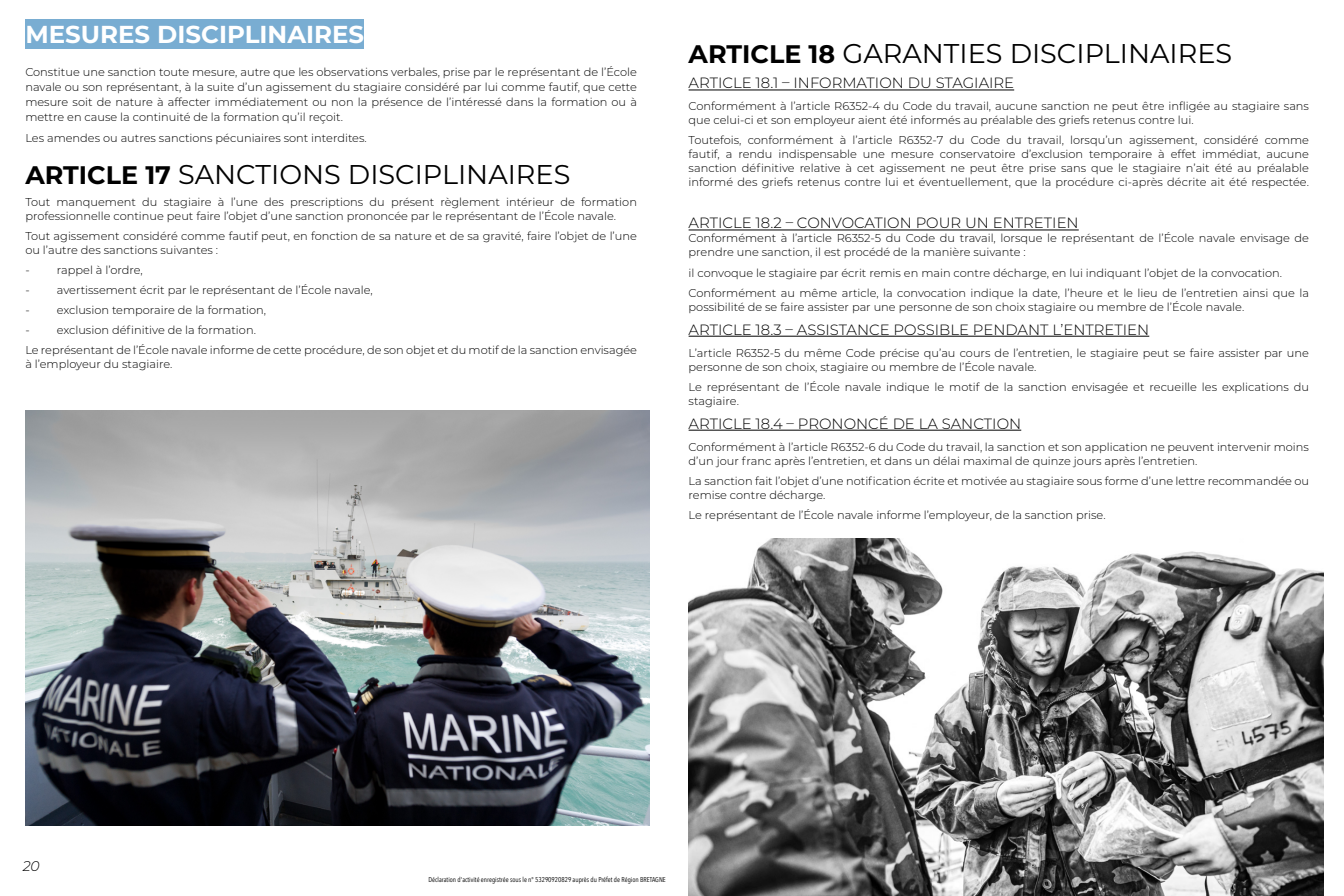
<style>
.page{position:relative;width:1344px;height:896px;background:#fff}
.page>*{position:absolute;margin:0;border:0;box-sizing:border-box;transform-origin:0 0}
.Headline_-_regular{font:27.12px "Montserrat";color:#000}
.Headline_-_regular-2{font:700 24.5px "Montserrat";color:#fff}
.txt_courant{font:300 14.88px "Montserrat";color:#000}
.Headline_-_regular-3{font:300 14.88px "Montserrat";color:#000}
.t1{font:italic 300 14px "Montserrat";color:#000}
.txt_courant-2{font:300 11.38px/14px "Montserrat";color:#000}
.t2{font:7px "Avenir Next Condensed";color:#000}
.s1{font-weight:700;font-size:25.38px}
</style>
<div class="page">
<div style="left:25px;top:19px;width:339px;height:30px;background:#79add2"></div>
<hr style="left:689px;top:90px;width:325px;height:1px;background:#000">
<hr style="left:689px;top:230px;width:390px;height:1px;background:#000">
<hr style="left:689px;top:336px;width:460px;height:1px;background:#000">
<hr style="left:689px;top:430px;width:332px;height:1px;background:#000">
<img style="left:25px;top:410px;width:624px;height:415px">
<img style="left:689px;top:538px;width:635px;height:358px">
<p class="Headline_-_regular-2" style="left:25px;top:17px;width:340px">MESURES DISCIPLINAIRES</p>
<p class="txt_courant-2" style="left:25px;top:64px;width:613px;line-height:14.9px;text-align:justify">Constitue une sanction toute mesure, autre que les observations verbales, prise par le représentant de l’École navale ou son représentant, à la suite d’un agissement du stagiaire considéré par lui comme fautif, que cette mesure soit de nature à affecter immédiatement ou non la présence de l’intéressé dans la formation ou à mettre en cause la continuité de la formation qu’il reçoit.</p>
<p class="txt_courant-2" style="left:25px;top:130px;width:343px">Les amendes ou autres sanctions pécuniaires sont interdites.</p>
<p class="Headline_-_regular" style="left:25px;top:155px;width:547px"><span class="s1">ARTICLE 17</span> SANCTIONS DISCIPLINAIRES</p>
<p class="txt_courant-2" style="left:25px;top:194px;width:613px">Tout manquement du stagiaire à l’une des prescriptions du présent règlement intérieur de formation professionnelle continue peut faire l’objet d’une sanction prononcée par le représentant de l’École navale.</p>
<p class="txt_courant-2" style="left:25px;top:228px;width:613px">Tout agissement considéré comme fautif peut, en fonction de sa nature et de sa gravité, faire l’objet de l’une ou l’autre des sanctions suivantes :</p>
<p class="txt_courant-2" style="left:25px;top:262px;width:119px">- rappel à l’ordre,</p>
<p class="txt_courant-2" style="left:25px;top:283px;width:349px">- avertissement écrit par le représentant de l’École navale,</p>
<p class="txt_courant-2" style="left:25px;top:303px;width:242px">- exclusion temporaire de la formation,</p>
<p class="txt_courant-2" style="left:25px;top:323px;width:232px">- exclusion définitive de la formation.</p>
<p class="txt_courant-2" style="left:25px;top:343px;width:613px">Le représentant de l’École navale informe de cette procédure, de son objet et du motif de la sanction envisagée à l’employeur du stagiaire.</p>
<p class="Headline_-_regular" style="left:689px;top:34px;width:545px"><span class="s1">ARTICLE 18</span> GARANTIES DISCIPLINAIRES</p>
<p class="Headline_-_regular-3" style="left:689px;top:73px;width:327px">ARTICLE 18.1 – INFORMATION DU STAGIAIRE</p>
<p class="txt_courant-2" style="left:689px;top:99px;width:622px">Conformément à l’article R6352-4 du Code du travail, aucune sanction ne peut être infligée au stagiaire sans que celui-ci et son employeur aient été informés au préalable des griefs retenus contre lui.</p>
<p class="txt_courant-2" style="left:689px;top:133px;width:622px;text-align:justify">Toutefois, conformément à l’article R6352-7 du Code du travail, lorsqu’un agissement, considéré comme fautif, a rendu indispensable une mesure conservatoire d’exclusion temporaire à effet immédiat, aucune sanction définitive relative à cet agissement ne peut être prise sans que le stagiaire n’ait été au préalable informé des griefs retenus contre lui et éventuellement, que la procédure ci-après décrite ait été respectée.</p>
<p class="txt_courant" style="left:689px;top:213px;width:392px">ARTICLE 18.2 – CONVOCATION POUR UN ENTRETIEN</p>
<p class="txt_courant-2" style="left:689px;top:231px;width:622px">Conformément à l’article R6352-5 du Code du travail, lorsque le représentant de l’École navale envisage de prendre une sanction, il est procédé de la manière suivante :</p>
<p class="txt_courant-2" style="left:689px;top:265px;width:595px">il convoque le stagiaire par écrit remis en main contre décharge, en lui indiquant l’objet de la convocation.</p>
<p class="txt_courant-2" style="left:689px;top:285px;width:622px">Conformément au même article, la convocation indique la date, l’heure et le lieu de l’entretien ainsi que la possibilité de se faire assister par une personne de son choix stagiaire ou membre de l’École navale.</p>
<p class="txt_courant" style="left:689px;top:319px;width:462px">ARTICLE 18.3 – ASSISTANCE POSSIBLE PENDANT L’ENTRETIEN</p>
<p class="txt_courant-2" style="left:689px;top:345px;width:622px">L’article R6352-5 du même Code précise qu’au cours de l’entretien, le stagiaire peut se faire assister par une personne de son choix, stagiaire ou membre de l’École navale.</p>
<p class="txt_courant-2" style="left:689px;top:379px;width:622px">Le représentant de l’École navale indique le motif de la sanction envisagée et recueille les explications du stagiaire.</p>
<p class="txt_courant" style="left:689px;top:413px;width:334px">ARTICLE 18.4 – PRONONCÉ DE LA SANCTION</p>
<p class="txt_courant-2" style="left:689px;top:439px;width:622px">Conformément à l’article R6352-6 du Code du travail, la sanction et son application ne peuvent intervenir moins d’un jour franc après l’entretien, et dans un délai maximal de quinze jours après l’entretien.</p>
<p class="txt_courant-2" style="left:689px;top:473px;width:622px">La sanction fait l’objet d’une notification écrite et motivée au stagiaire sous forme d’une lettre recommandée ou remise contre décharge.</p>
<p class="txt_courant-2" style="left:689px;top:507px;width:419px">Le représentant de l’École navale informe l’employeur, de la sanction prise.</p>
<p class="t1" style="left:23px;top:857px;width:19px">20</p>
<p class="t2" style="left:428px;top:874px;width:239px">Déclaration d'activité enregistrée sous le n° 53290920829 auprès du Préfet de Région BRETAGNE</p>
</div>
